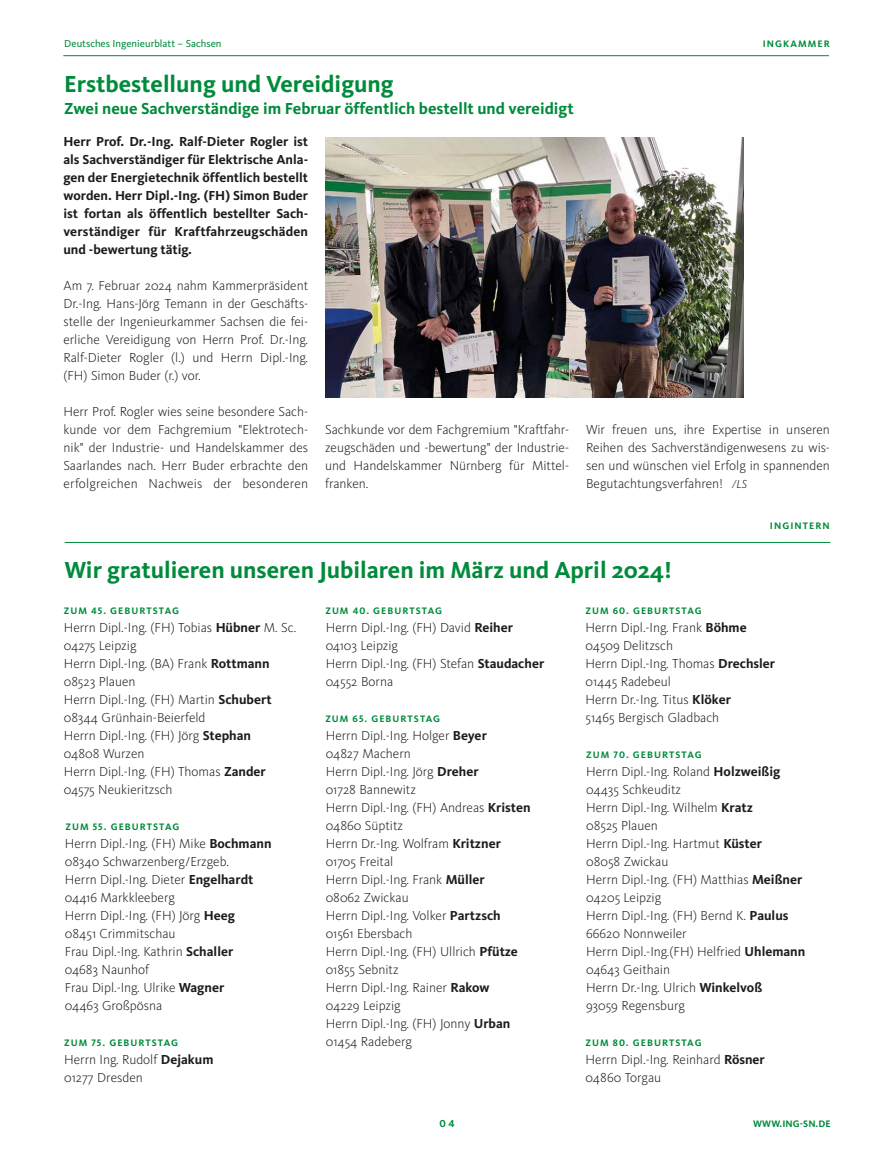
<style>
.page{position:relative;width:873px;height:1170px;background:#fff}
.page>*{position:absolute;margin:0;border:0;box-sizing:border-box;transform-origin:0 0}
.t1{font:700 24px "Kievit OT";color:#008b3c}
.t2{font:700 16.5px "Kievit OT";color:#008b3c}
.t3{font:300 13.5px/18px "Kievit OT";color:#1d1d1b}
.t4{font:700 13.5px/18px "Kievit OT";letter-spacing:.01em;color:#1d1d1b;text-align:justify}
.t5{font:10.5px "Kievit OT";color:#008b3c}
.t6{font:700 10.5px "Kievit OT";color:#008b3c}
.t7{font:700 9.75px "Kievit OT";letter-spacing:.11em;color:#008b3c}
.t8{font:700 9.75px "Kievit OT";letter-spacing:.005em;color:#008b3c}
.s1{font-style:italic;font-size:12px}
.s2{font-weight:700}
</style>
<div class="page">
<hr style="left:63px;top:55px;width:766px;height:1px;background:#008b3c">
<img style="left:325px;top:138px;width:418px;height:260px">
<hr style="left:65px;top:542px;width:765px;height:1px;background:#008b3c">
<p class="t5" style="left:64px;top:39px;width:159px">Deutsches Ingenieurblatt – Sachsen</p>
<h1 class="t1" style="left:64px;top:74px;width:331px">Erstbestellung und Vereidigung</h1>
<p class="t2" style="left:64px;top:102px;width:511px">Zwei neue Sachverständige im Februar öffentlich bestellt und vereidigt</p>
<p class="t4" style="left:63px;top:133px;width:246px">Herr Prof. Dr.-Ing. Ralf-Dieter Rogler ist als Sachverständiger für Elektrische Anla&shy;gen der Energietechnik öffentlich bestellt worden. Herr Dipl.-Ing. (FH) Simon Buder ist fortan als öffentlich bestellter Sach&shy;verständiger für Kraftfahrzeugschäden und -bewertung tätig.</p>
<p class="t3" style="left:63px;top:277px;width:246px;text-align:justify">Am 7. Februar 2024 nahm Kammerpräsident Dr.-Ing. Hans-Jörg Temann in der Geschäfts&shy;stelle der Ingenieurkammer Sachsen die fei&shy;erliche Vereidigung von Herrn Prof. Dr.-Ing.<br>Ralf-Dieter Rogler (l.) und Herrn Dipl.-Ing. (FH) Simon Buder (r.) vor.</p>
<p class="t3" style="left:63px;top:403px;width:246px;text-align:justify">Herr Prof. Rogler wies seine besondere Sach&shy;kunde vor dem Fachgremium "Elektrotech&shy;nik" der Industrie- und Handelskammer des Saarlandes nach. Herr Buder erbrachte den erfolgreichen Nachweis der besonderen</p>
<p class="t3" style="left:325px;top:421px;width:245px;text-align:justify">Sachkunde vor dem Fachgremium "Kraftfahr&shy;zeugschäden und -bewertung" der Industrie&shy;und Handelskammer Nürnberg für Mittel&shy;franken.</p>
<p class="t7" style="left:762px;top:40px;width:69px">INGKAMMER</p>
<p class="t3" style="left:586px;top:421px;width:245px;text-align:justify">Wir freuen uns, ihre Expertise in unseren Reihen des Sachverständigenwesens zu wis&shy;sen und wünschen viel Erfolg in spannenden Begutachtungsverfahren! <span class="s1">/LS</span></p>
<p class="t7" style="left:769px;top:521px;width:61px">INGINTERN</p>
<h1 class="t1" style="left:64px;top:560px;width:609px">Wir gratulieren unseren Jubilaren im März und April 2024!</h1>
<p class="t7" style="left:325px;top:607px;width:118px">ZUM 40. GEBURTSTAG</p>
<p class="t3" style="left:326px;top:619px;width:220px">Herrn Dipl.-Ing. (FH) David <span class="s2">Reiher<br></span>04103 Leipzig<br>Herrn Dipl.-Ing. (FH) Stefan <span class="s2">Staudacher<br></span>04552 Borna</p>
<p class="t7" style="left:64px;top:607px;width:117px">ZUM 45. GEBURTSTAG</p>
<p class="t3" style="left:64px;top:619px;width:234px">Herrn Dipl.-Ing. (FH) Tobias <span class="s2">Hübner</span> M. Sc.<br>04275 Leipzig<br>Herrn Dipl.-Ing. (BA) Frank <span class="s2">Rottmann<br></span>08523 Plauen<br>Herrn Dipl.-Ing. (FH) Martin <span class="s2">Schubert<br></span>08344 Grünhain-Beierfeld<br>Herrn Dipl.-Ing. (FH) Jörg <span class="s2">Stephan<br></span>04808 Wurzen<br>Herrn Dipl.-Ing. (FH) Thomas <span class="s2">Zander<br></span>04575 Neukieritzsch</p>
<p class="t7" style="left:65px;top:823px;width:116px">ZUM 55. GEBURTSTAG</p>
<p class="t3" style="left:65px;top:835px;width:208px">Herrn Dipl.-Ing. (FH) Mike <span class="s2">Bochmann<br></span>08340 Schwarzenberg/Erzgeb.<br>Herrn Dipl.-Ing. Dieter <span class="s2">Engelhardt<br></span>04416 Markkleeberg<br>Herrn Dipl.-Ing. (FH) Jörg <span class="s2">Heeg<br></span>08451 Crimmitschau<br>Frau Dipl.-Ing. Kathrin <span class="s2">Schaller<br></span>04683 Naunhof<br>Frau Dipl.-Ing. Ulrike <span class="s2">Wagner<br></span>04463 Großpösna</p>
<p class="t7" style="left:585px;top:607px;width:118px">ZUM 60. GEBURTSTAG</p>
<p class="t3" style="left:585px;top:619px;width:191px">Herrn Dipl.-Ing. Frank <span class="s2">Böhme<br></span>04509 Delitzsch<br>Herrn Dipl.-Ing. Thomas <span class="s2">Drechsler<br></span>01445 Radebeul<br>Herrn Dr.-Ing. Titus <span class="s2">Klöker<br></span>51465 Bergisch Gladbach</p>
<p class="t7" style="left:325px;top:715px;width:116px">ZUM 65. GEBURTSTAG</p>
<p class="t3" style="left:326px;top:727px;width:206px">Herrn Dipl.-Ing. Holger <span class="s2">Beyer<br></span>04827 Machern<br>Herrn Dipl.-Ing. Jörg <span class="s2">Dreher<br></span>01728 Bannewitz<br>Herrn Dipl.-Ing. (FH) Andreas <span class="s2">Kristen<br></span>04860 Süptitz<br>Herrn Dr.-Ing. Wolfram <span class="s2">Kritzner<br></span>01705 Freital<br>Herrn Dipl.-Ing. Frank <span class="s2">Müller<br></span>08062 Zwickau<br>Herrn Dipl.-Ing. Volker <span class="s2">Partzsch<br></span>01561 Ebersbach<br>Herrn Dipl.-Ing. (FH) Ullrich <span class="s2">Pfütze<br></span>01855 Sebnitz<br>Herrn Dipl.-Ing. Rainer <span class="s2">Rakow<br></span>04229 Leipzig<br>Herrn Dipl.-Ing. (FH) Jonny <span class="s2">Urban<br></span>01454 Radeberg</p>
<p class="t7" style="left:586px;top:751px;width:117px">ZUM 70. GEBURTSTAG</p>
<p class="t3" style="left:586px;top:763px;width:221px">Herrn Dipl.-Ing. Roland <span class="s2">Holzweißig<br></span>04435 Schkeuditz<br>Herrn Dipl.-Ing. Wilhelm <span class="s2">Kratz<br></span>08525 Plauen<br>Herrn Dipl.-Ing. Hartmut <span class="s2">Küster<br></span>08058 Zwickau<br>Herrn Dipl.-Ing. (FH) Matthias <span class="s2">Meißner<br></span>04205 Leipzig<br>Herrn Dipl.-Ing. (FH) Bernd K. <span class="s2">Paulus<br></span>66620 Nonnweiler<br>Herrn Dipl.-Ing.(FH) Helfried <span class="s2">Uhlemann<br></span>04643 Geithain<br>Herrn Dr.-Ing. Ulrich <span class="s2">Winkelvoß<br></span>93059 Regensburg</p>
<p class="t7" style="left:64px;top:1039px;width:115px">ZUM 75. GEBURTSTAG</p>
<p class="t3" style="left:64px;top:1051px;width:151px">Herrn Ing. Rudolf <span class="s2">Dejakum<br></span>01277 Dresden</p>
<p class="t7" style="left:585px;top:1039px;width:117px">ZUM 80. GEBURTSTAG</p>
<p class="t3" style="left:585px;top:1051px;width:181px">Herrn Dipl.-Ing. Reinhard <span class="s2">Rösner<br></span>04860 Torgau</p>
<p class="t6" style="left:439px;top:1119px;width:17px">04</p>
<p class="t8" style="left:753px;top:1120px;width:79px">WWW.ING-SN.DE</p>
</div>
